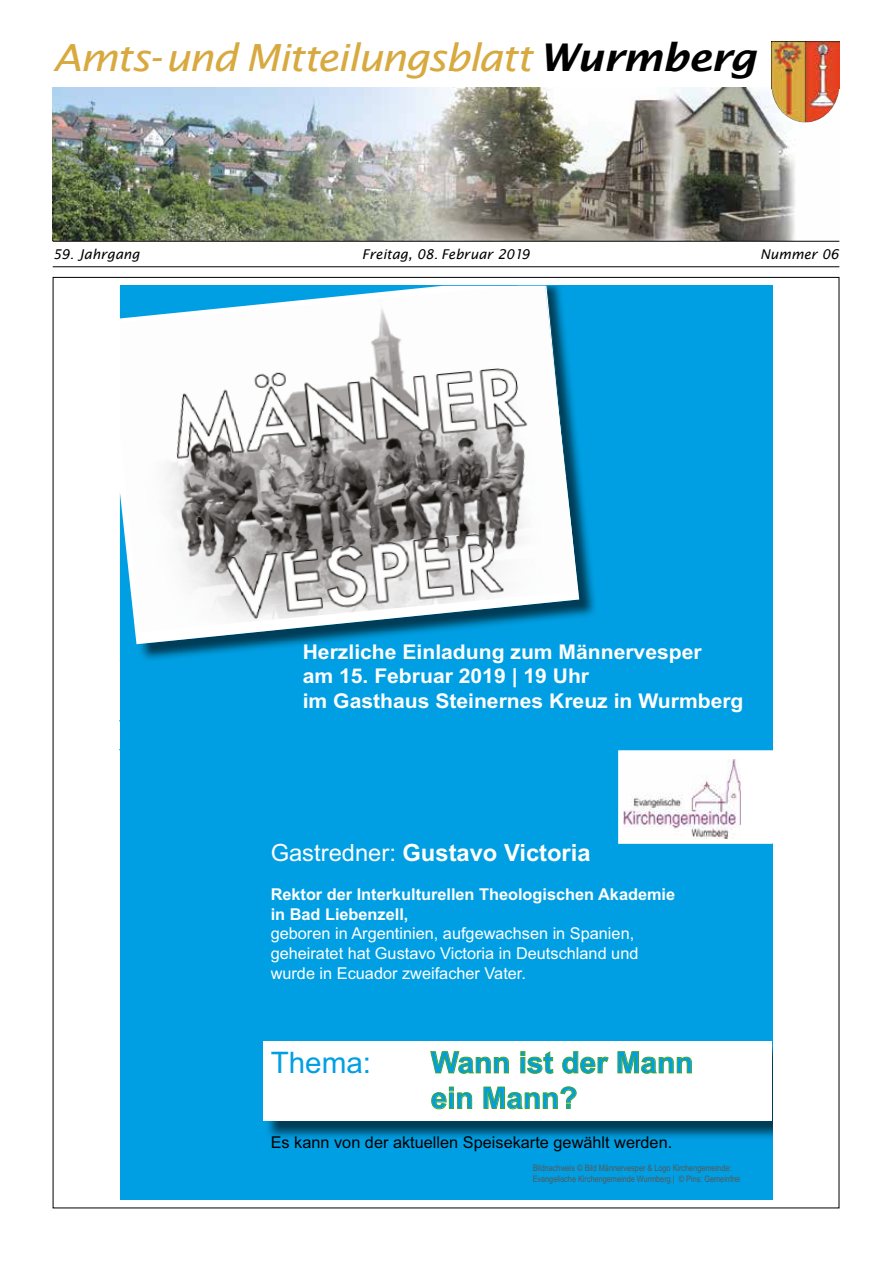
<style>
.page{position:relative;width:893px;height:1263px;background:#fff}
.page>*{position:absolute;margin:0;border:0;box-sizing:border-box;transform-origin:0 0}
.t1{font:italic 37.5px "Lucida Sans";letter-spacing:-.045em;color:#d7a93f;scale:1.1 1}
.t2{font:700 29.7px/35.5px "Arial";color:#009fe3}
.t3{font:29.7px "Arial";color:#009fe3}
.t4{font:700 23.7px "Arial";color:#fff}
.t5{font:700 20.25px/24.5px "Arial";color:#fff;scale:1.04 1}
.t6{font:16.35px/19.5px "Arial";color:#fff}
.t7{font:700 16.35px/19.5px "Arial";color:#fff}
.t8{font:16.35px "Arial";color:#000}
.t9{font:italic 13.5px "Lucida Sans";color:#000}
.t10{font:8.85px/10.6px "Arial Narrow";color:#575756}
.s1{font-weight:600;font-size:38.25px;color:#000}
.s2{font-weight:400}
</style>
<div class="page">
<img style="left:53px;top:88px;width:786px;height:153px">
<img style="left:771px;top:41px;width:68px;height:6px">
<img style="left:771px;top:47px;width:68px;height:75px">
<hr style="left:53px;top:241px;width:786px;height:1px;background:#000">
<hr style="left:53px;top:266px;width:786px;height:1px;background:#000">
<div style="left:120px;top:286px;width:653px;height:434px;background:#009fe3"></div>
<img style="left:120px;top:286px;width:478px;height:376px">
<svg style="left:120px;top:286px;width:459px;height:358px;background:#2092c2"></svg>
<img style="left:120px;top:286px;width:458px;height:346px">
<div style="left:120px;top:844px;width:653px;height:355px;background:#009fe3"></div>
<img style="left:266px;top:1044px;width:507px;height:96px">
<div style="left:263px;top:1041px;width:509px;height:80px;background:#fff"></div>
<svg style="left:430px;top:1051px;width:79px;height:23px"></svg>
<svg style="left:521px;top:1051px;width:32px;height:23px"></svg>
<svg style="left:562px;top:1051px;width:46px;height:23px"></svg>
<svg style="left:618px;top:1051px;width:74px;height:23px"></svg>
<svg style="left:431px;top:1087px;width:41px;height:22px"></svg>
<svg style="left:484px;top:1087px;width:92px;height:22px"></svg>
<svg style="left:120px;top:720px;width:653px;height:124px;background:#2bade6"></svg>
<h1 class="t1" style="left:53px;top:36px;width:641px">Amts-und Mitteilungsblatt <span class="s1">Wurmberg</span></h1>
<p class="t9" style="left:53px;top:246px;width:89px">59. Jahrgang</p>
<p class="t9" style="left:362px;top:246px;width:169px">Freitag, 08. Februar 2019</p>
<p class="t9" style="left:760px;top:246px;width:80px">Nummer 06</p>
<p class="t5" style="left:303px;top:640px;width:425px">Herzliche Einladung zum Männervesper<br>am 15. Februar 2019 | 19 Uhr<br>im Gasthaus Steinernes Kreuz in Wurmberg</p>
<h3 class="t4" style="left:271px;top:837px;width:321px"><span class="s2">Gastredner:</span> Gustavo Victoria</h3>
<p class="t7" style="left:271px;top:885px;width:406px">Rektor der Interkulturellen Theologischen Akademie in Bad Liebenzell,</p>
<p class="t6" style="left:271px;top:924px;width:369px">geboren in Argentinien, aufgewachsen in Spanien, geheiratet hat Gustavo Victoria in Deutschland und wurde in Ecuador zweifacher Vater.</p>
<h2 class="t3" style="left:271px;top:1043px;width:102px">Thema:</h2>
<h2 class="t2" style="left:431px;top:1045px;width:264px">Wann ist der Mann ein Mann?</h2>
<p class="t8" style="left:271px;top:1131px;width:403px">Es kann von der aktuellen Speisekarte gewählt werden.</p>
<p class="t10" style="left:533px;top:1162px;width:209px">Bildnachweis © Bild Männervesper &amp; Logo Kirchengemeinde:<br>Evangelische Kirchengemeinde Wurmberg | © Pins: Gemeinfrei</p>
</div>
